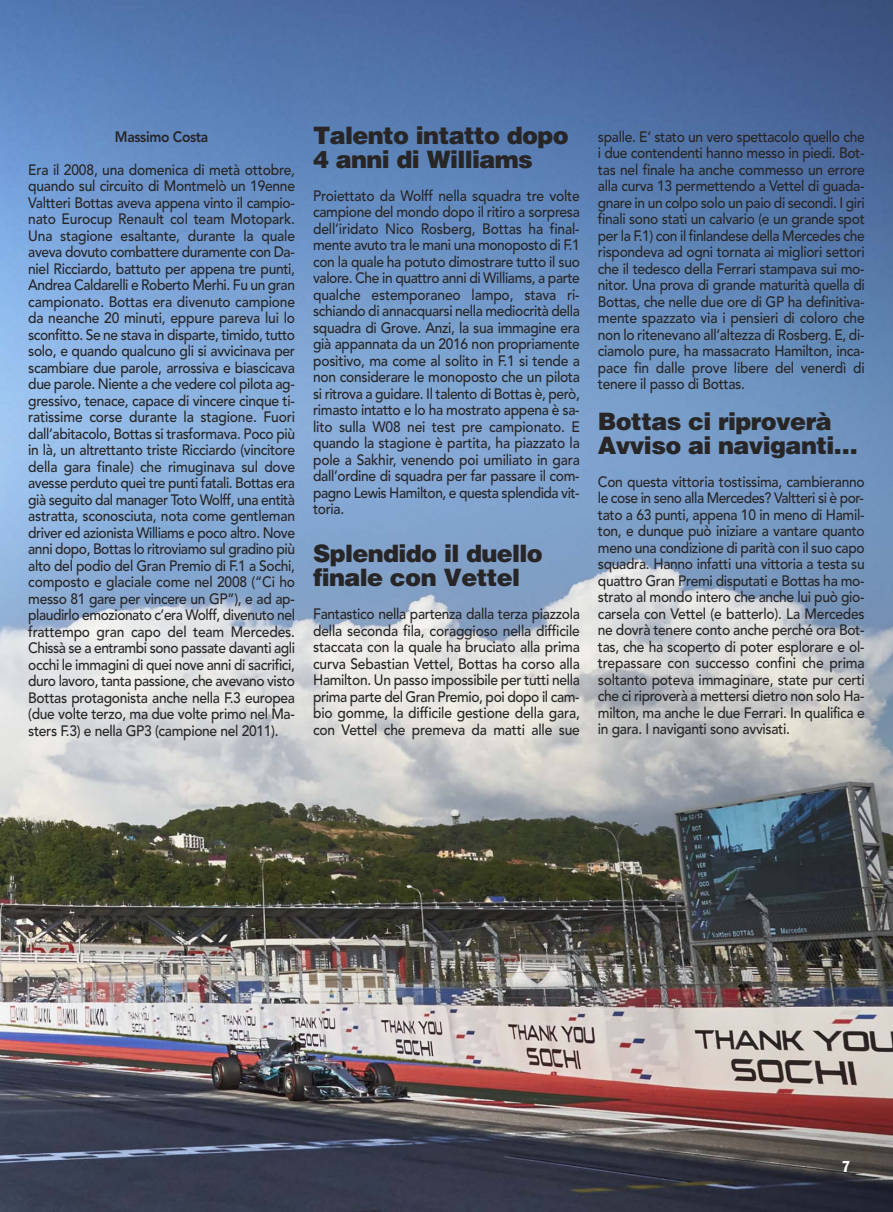
<style>
.page{position:relative;width:893px;height:1212px;background:#fff}
.page>*{position:absolute;margin:0;border:0;box-sizing:border-box;transform-origin:0 0}
.t1{font:900 24px/24px "Helvetica LT Std";letter-spacing:-.025em;color:#272526}
.t2{font:16.5px "ITC Franklin Gothic Std Dm Cd";color:#fff}
.t3{font:500 15px/16.5px "Avenir";letter-spacing:-.02em;color:#272526;text-align:justify;scale:.92 1}
.t4{font:800 15px "Avenir";letter-spacing:-.025em;color:#272526;scale:.92 1}
</style>
<div class="page">
<img style="left:0;top:0;width:893px;height:1212px">
<p class="t4" style="left:115px;top:130px;width:103px">Massimo Costa</p>
<p class="t3" style="left:28px;top:163px;width:292px">Era il 2008, una domenica di metà ottobre, quando sul circuito di Montmelò un 19enne Valtteri Bottas aveva appena vinto il campio&shy;nato Eurocup Renault col team Motopark.<br>Una stagione esaltante, durante la quale aveva dovuto combattere duramente con Da&shy;niel Ricciardo, battuto per appena tre punti, Andrea Caldarelli e Roberto Merhi. Fu un gran campionato. Bottas era divenuto campione da neanche 20 minuti, eppure pareva lui lo sconfitto. Se ne stava in disparte, timido, tutto solo, e quando qualcuno gli si avvicinava per scambiare due parole, arrossiva e biascicava due parole. Niente a che vedere col pilota ag&shy;gressivo, tenace, capace di vincere cinque ti&shy;ratissime corse durante la stagione. Fuori dall’abitacolo, Bottas si trasformava. Poco più in là, un altrettanto triste Ricciardo (vincitore della gara finale) che rimuginava sul dove avesse perduto quei tre punti fatali. Bottas era già seguito dal manager Toto Wolff, una entità astratta, sconosciuta, nota come gentleman driver ed azionista Williams e poco altro. Nove anni dopo, Bottas lo ritroviamo sul gradino più alto del podio del Gran Premio di F.1 a Sochi, composto e glaciale come nel 2008 (“Ci ho messo 81 gare per vincere un GP”), e ad ap&shy;plaudirlo emozionato c’era Wolff, divenuto nel frattempo gran capo del team Mercedes.<br>Chissà se a entrambi sono passate davanti agli occhi le immagini di quei nove anni di sacrifici, duro lavoro, tanta passione, che avevano visto Bottas protagonista anche nella F.3 europea (due volte terzo, ma due volte primo nel Ma&shy;sters F.3) e nella GP3 (campione nel 2011).</p>
<h1 class="t1" style="left:313px;top:125px;width:257px">Talento intatto dopo<br>4 anni di Williams</h1>
<p class="t3" style="left:313px;top:189px;width:292px">Proiettato da Wolff nella squadra tre volte campione del mondo dopo il ritiro a sorpresa dell’iridato Nico Rosberg, Bottas ha final&shy;mente avuto tra le mani una monoposto di F.1 con la quale ha potuto dimostrare tutto il suo valore. Che in quattro anni di Williams, a parte qualche estemporaneo lampo, stava ri&shy;schiando di annacquarsi nella mediocrità della squadra di Grove. Anzi, la sua immagine era già appannata da un 2016 non propriamente positivo, ma come al solito in F.1 si tende a non considerare le monoposto che un pilota si ritrova a guidare. Il talento di Bottas è, però, rimasto intatto e lo ha mostrato appena è sa&shy;lito sulla W08 nei test pre campionato. E quando la stagione è partita, ha piazzato la pole a Sakhir, venendo poi umiliato in gara dall’ordine di squadra per far passare il com&shy;pagno Lewis Hamilton, e questa splendida vit&shy;toria.</p>
<h1 class="t1" style="left:313px;top:544px;width:231px">Splendido il duello finale con Vettel</h1>
<p class="t3" style="left:313px;top:607px;width:292px">Fantastico nella partenza dalla terza piazzola della seconda fila, coraggioso nella difficile staccata con la quale ha bruciato alla prima curva Sebastian Vettel, Bottas ha corso alla Hamilton. Un passo impossibile per tutti nella prima parte del Gran Premio, poi dopo il cam&shy;bio gomme, la difficile gestione della gara, con Vettel che premeva da matti alle sue</p>
<p class="t3" style="left:598px;top:130px;width:292px">spalle. E’ stato un vero spettacolo quello che i due contendenti hanno messo in piedi. Bot&shy;tas nel finale ha anche commesso un errore alla curva 13 permettendo a Vettel di guada&shy;gnare in un colpo solo un paio di secondi. I giri finali sono stati un calvario (e un grande spot per la F.1) con il finlandese della Mercedes che rispondeva ad ogni tornata ai migliori settori che il tedesco della Ferrari stampava sui mo&shy;nitor. Una prova di grande maturità quella di Bottas, che nelle due ore di GP ha definitiva&shy;mente spazzato via i pensieri di coloro che non lo ritenevano all’altezza di Rosberg. E, di&shy;ciamolo pure, ha massacrato Hamilton, inca&shy;pace fin dalle prove libere del venerdì di tenere il passo di Bottas.</p>
<h1 class="t1" style="left:598px;top:411px;width:261px">Bottas ci riproverà<br>Avviso ai naviganti…</h1>
<p class="t3" style="left:598px;top:475px;width:292px">Con questa vittoria tostissima, cambieranno le cose in seno alla Mercedes? Valtteri si è por&shy;tato a 63 punti, appena 10 in meno di Hamil&shy;ton, e dunque può iniziare a vantare quanto meno una condizione di parità con il suo capo squadra. Hanno infatti una vittoria a testa su quattro Gran Premi disputati e Bottas ha mo&shy;strato al mondo intero che anche lui può gio&shy;carsela con Vettel (e batterlo). La Mercedes ne dovrà tenere conto anche perché ora Bot&shy;tas, che ha scoperto di poter esplorare e ol&shy;trepassare con successo confini che prima soltanto poteva immaginare, state pur certi che ci riproverà a mettersi dietro non solo Ha&shy;milton, ma anche le due Ferrari. In qualifica e in gara. I naviganti sono avvisati.</p>
<p class="t2" style="left:842px;top:1156px;width:10px">7</p>
</div>
